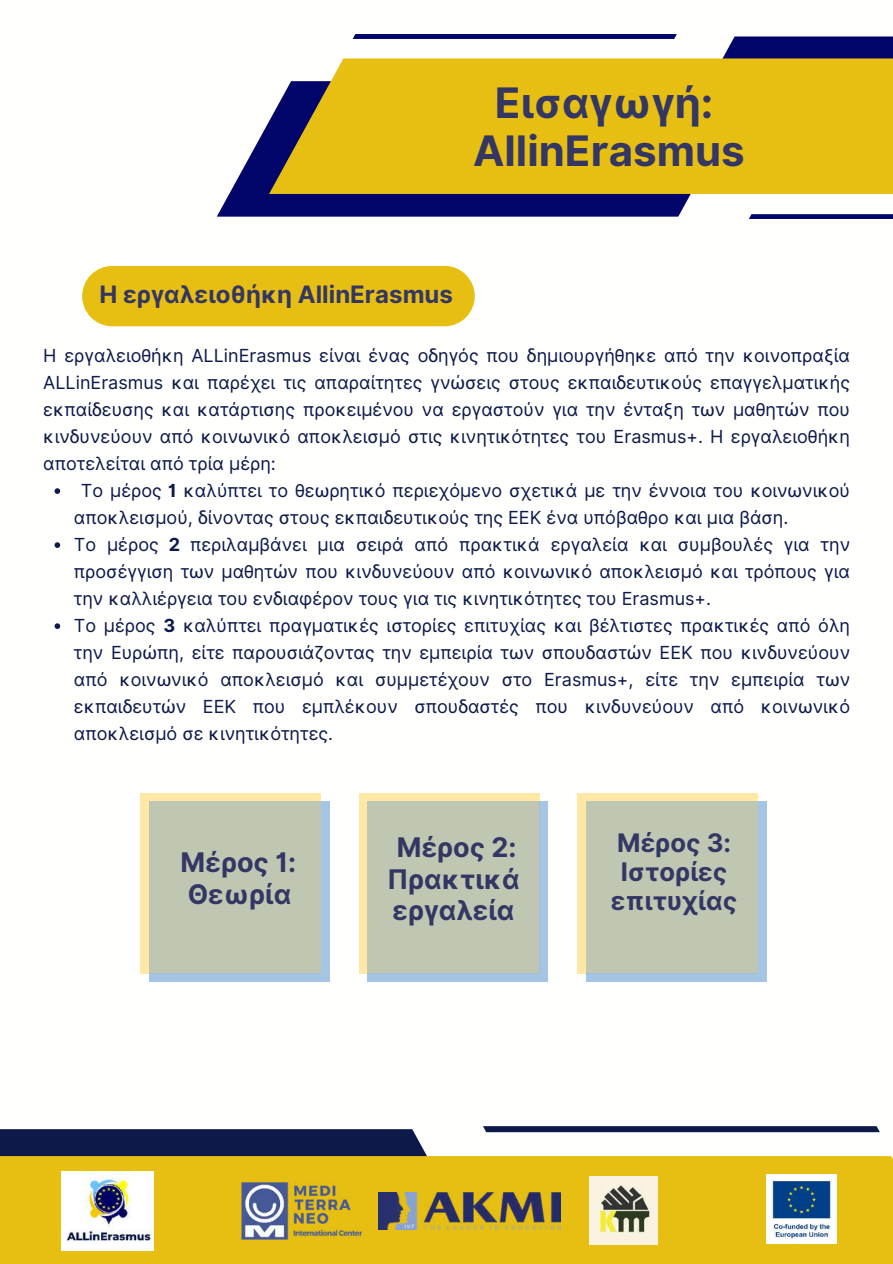
<style>
.page{position:relative;width:893px;height:1264px;background:#fff}
.page>*{position:absolute;margin:0;border:0;box-sizing:border-box;transform-origin:0 0}
.t1{font:700 42px/48.3px "Inter";color:#343663;text-align:center}
.t2{font:700 27px/31.5px "Inter";color:#343663}
.t3{font:700 25.5px/29.2px "Inter";color:#343663;text-align:center}
.t4{font:700 24px "Inter";color:#343663}
.t5{font:18px/27px "Inter";color:#0c1949;text-align:justify}
.s1{font-weight:700}
</style>
<div class="page">
<svg style="left:217px;top:121px;width:474px;height:96px;fill:#01056a"></svg>
<svg style="left:352px;top:34px;width:540px;height:24px"></svg>
<svg style="left:749px;top:214px;width:143px;height:5px"></svg>
<svg style="left:269px;top:58px;width:623px;height:136px;background:#deb91d"></svg>
<svg style="left:0;top:1129px;width:503px;height:27px;fill:#0c1949"></svg>
<svg style="left:483px;top:1126px;width:396px;height:6px;background:#14204f"></svg>
<div style="left:0;top:1156px;width:892px;height:107px;background:#e7bf13"></div>
<img style="left:766px;top:1174px;width:70px;height:69px">
<img style="left:236px;top:1176px;width:125px;height:68px">
<img style="left:589px;top:1176px;width:68px;height:67px">
<img style="left:378px;top:1192px;width:183px;height:37px">
<img style="left:62px;top:1171px;width:92px;height:79px">
<div style="left:82px;top:266px;width:392px;height:60px;background:#e7bf13"></div>
<svg style="left:55px;top:488px;width:5px;height:6px"></svg>
<svg style="left:55px;top:542px;width:5px;height:6px"></svg>
<svg style="left:55px;top:623px;width:5px;height:6px"></svg>
<div style="left:140px;top:792px;width:181px;height:181px;background:#ffe7a6"></div>
<div style="left:149px;top:801px;width:180px;height:180px;background:#a4c5e4"></div>
<div style="left:149px;top:801px;width:172px;height:172px;background:#bfc7b3"></div>
<div style="left:359px;top:792px;width:180px;height:181px;background:#ffe7a6"></div>
<svg style="left:367px;top:801px;width:181px;height:180px;background:#a4c4e1"></svg>
<div style="left:367px;top:801px;width:172px;height:172px;background:#bfc7b3"></div>
<div style="left:577px;top:792px;width:180px;height:181px;background:#ffe7a6"></div>
<svg style="left:586px;top:801px;width:180px;height:180px;background:#a5c4df"></svg>
<div style="left:586px;top:801px;width:171px;height:172px;background:#bfc7b3"></div>
<h1 class="t1" style="left:473px;top:78px;width:273px">Εισαγωγή:<br>AllinErasmus</h1>
<h3 class="t4" style="left:100px;top:280px;width:355px">Η εργαλειοθήκη AllinErasmus</h3>
<p class="t5" style="left:43px;top:342px;width:808px">Η εργαλειοθήκη ALLinErasmus είναι ένας οδηγός που δημιουργήθηκε από την κοινοπραξία ALLinErasmus και παρέχει τις απαραίτητες γνώσεις στους εκπαιδευτικούς επαγγελματικής εκπαίδευσης και κατάρτισης προκειμένου να εργαστούν για την ένταξη των μαθητών που κινδυνεύουν από κοινωνικό αποκλεισμό στις κινητικότητες του Erasmus+. Η εργαλειοθήκη αποτελείται από τρία μέρη:</p>
<p class="t5" style="left:74px;top:477px;width:777px;text-align:left;text-indent:7px">Το μέρος <span class="s1">1</span> καλύπτει το θεωρητικό περιεχόμενο σχετικά με την έννοια του κοινωνικού αποκλεισμού, δίνοντας στους εκπαιδευτικούς της ΕΕΚ ένα υπόβαθρο και μια βάση.<br>Το μέρος <span class="s1">2</span> περιλαμβάνει μια σειρά από πρακτικά εργαλεία και συμβουλές για την προσέγγιση των μαθητών που κινδυνεύουν από κοινωνικό αποκλεισμό και τρόπους για την καλλιέργεια του ενδιαφέρον τους για τις κινητικότητες του Erasmus+.<br>Το μέρος <span class="s1">3</span> καλύπτει πραγματικές ιστορίες επιτυχίας και βέλτιστες πρακτικές από όλη την Ευρώπη, είτε παρουσιάζοντας την εμπειρία των σπουδαστών ΕΕΚ που κινδυνεύουν από κοινωνικό αποκλεισμό και συμμετέχουν στο Erasmus+, είτε την εμπειρία των εκπαιδευτών ΕΕΚ που εμπλέκουν σπουδαστές που κινδυνεύουν από κοινωνικό αποκλεισμό σε κινητικότητες.</p>
<h2 class="t2" style="left:181px;top:846px;width:117px">Μέρος 1:<br>Θεωρία</h2>
<h2 class="t2" style="left:387px;top:831px;width:133px;text-align:center">Μέρος 2:<br>Πρακτικά εργαλεία</h2>
<h3 class="t3" style="left:611px;top:828px;width:128px">Μέρος 3:<br>Ιστορίες επιτυχίας</h3>
</div>
